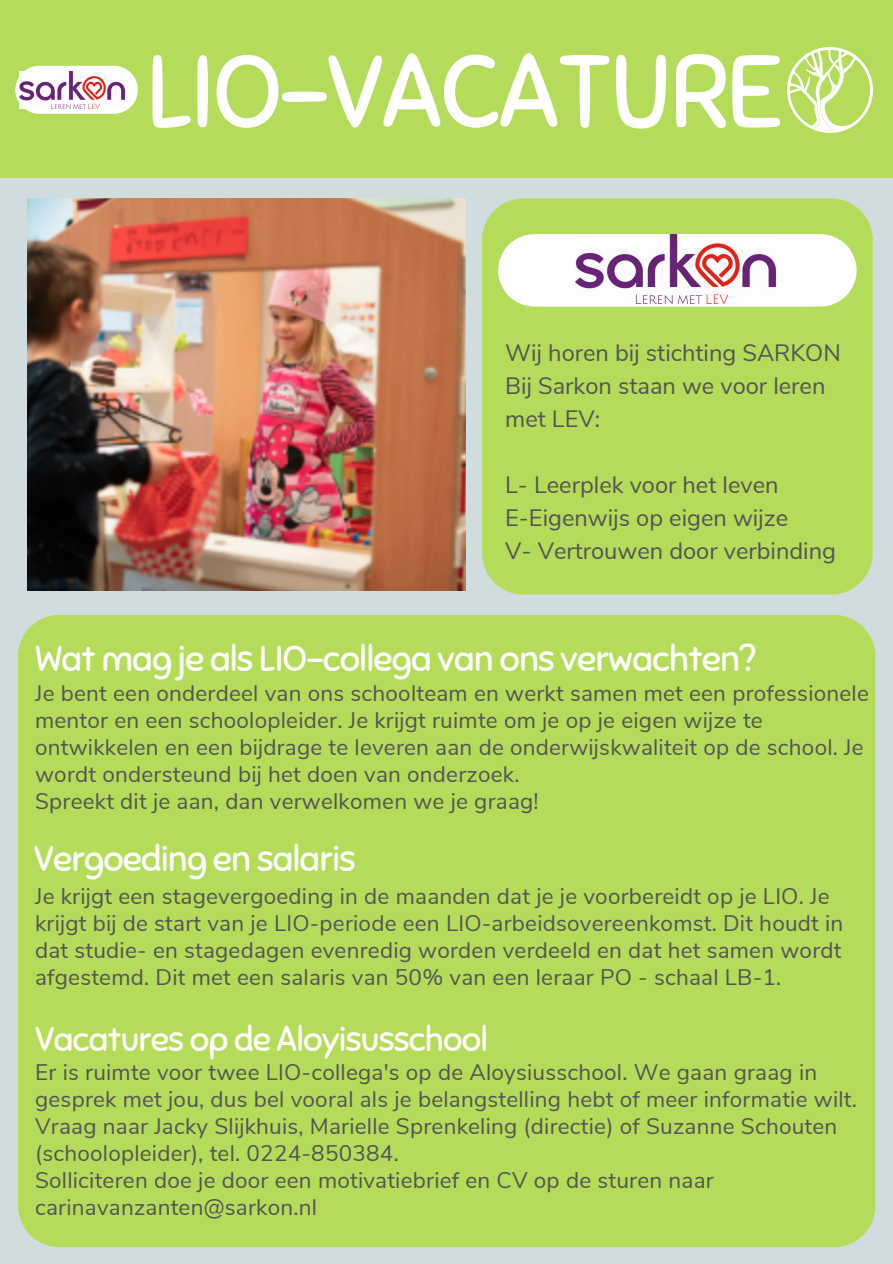
<style>
.page{position:relative;width:893px;height:1264px;background:#fff}
.page>*{position:absolute;margin:0;border:0;box-sizing:border-box;transform-origin:0 0}
.t1{font:102px "Sniglet";letter-spacing:-.025em;color:#fff}
.t2{font:36px "Sniglet";letter-spacing:-.025em;color:#fff}
.t3{font:34.5px "Sniglet";letter-spacing:-.025em;color:#fffbf8}
.t4{font:23.7px "Nunito Sans";color:#545454}
.t5{font:22.5px/27px "Nunito Sans";letter-spacing:.01em;color:#545454}
</style>
<div class="page">
<div style="left:0;top:0;width:892px;height:1263px;background:#d0dcde"></div>
<div style="left:0;top:0;width:892px;height:178px;background:#b5db5a"></div>
<div style="left:18px;top:615px;width:857px;height:632px;background:#b5db5a"></div>
<div style="left:482px;top:198px;width:390px;height:396px;background:#b5db5a"></div>
<svg style="left:498px;top:234px;width:358px;height:72px;background:#f8fbef"></svg>
<img style="left:575px;top:234px;width:200px;height:70px">
<img style="left:787px;top:47px;width:85px;height:85px">
<svg style="left:15px;top:66px;width:123px;height:48px"></svg>
<img style="left:20px;top:71px;width:105px;height:38px">
<img style="left:27px;top:198px;width:438px;height:392px">
<p class="t1" style="left:146px;top:29px;width:638px">LIO-VACATURE</p>
<p class="t4" style="left:505px;top:337px;width:337px">Wij horen bij stichting SARKON</p>
<p class="t4" style="left:505px;top:370px;width:322px">Bij Sarkon staan we voor leren</p>
<h2 class="t4" style="left:505px;top:403px;width:96px">met LEV:</h2>
<p class="t4" style="left:505px;top:469px;width:275px">L- Leerplek voor het leven</p>
<h2 class="t4" style="left:505px;top:502px;width:284px">E-Eigenwijs op eigen wijze</h2>
<p class="t4" style="left:505px;top:535px;width:332px">V- Vertrouwen door verbinding</p>
<p class="t2" style="left:35px;top:636px;width:722px">Wat mag je als LIO-collega van ons verwachten?</p>
<p class="t5" style="left:35px;top:679px;width:835px">Je bent een onderdeel van ons schoolteam en werkt samen met een professionele mentor en een schoolopleider. Je krijgt ruimte om je op je eigen wijze te ontwikkelen en een bijdrage te leveren aan de onderwijskwaliteit op de school. Je wordt ondersteund bij het doen van onderzoek.</p>
<p class="t5" style="left:35px;top:787px;width:505px">Spreekt dit je aan, dan verwelkomen we je graag!</p>
<p class="t2" style="left:34px;top:837px;width:323px">Vergoeding en salaris</p>
<p class="t5" style="left:35px;top:882px;width:809px">Je krijgt een stagevergoeding in de maanden dat je je voorbereidt op je LIO. Je krijgt bij de start van je LIO-periode een LIO-arbeidsovereenkomst. Dit houdt in dat studie- en stagedagen evenredig worden verdeeld en dat het samen wordt afgestemd. Dit met een salaris van 50% van een leraar PO - schaal LB-1.</p>
<p class="t3" style="left:35px;top:1017px;width:454px">Vacatures op de Aloyisusschool</p>
<p class="t5" style="left:35px;top:1058px;width:823px">Er is ruimte voor twee LIO-collega's op de Aloysiusschool. We gaan graag in gesprek met jou, dus bel vooral als je belangstelling hebt of meer informatie wilt.<br>Vraag naar Jacky Slijkhuis, Marielle Sprenkeling (directie) of Suzanne Schouten (schoolopleider), tel. 0224-850384.</p>
<h2 class="t5" style="left:35px;top:1166px;width:680px">Solliciteren doe je door een motivatiebrief en CV op de sturen naar carinavanzanten@sarkon.nl</h2>
</div>
